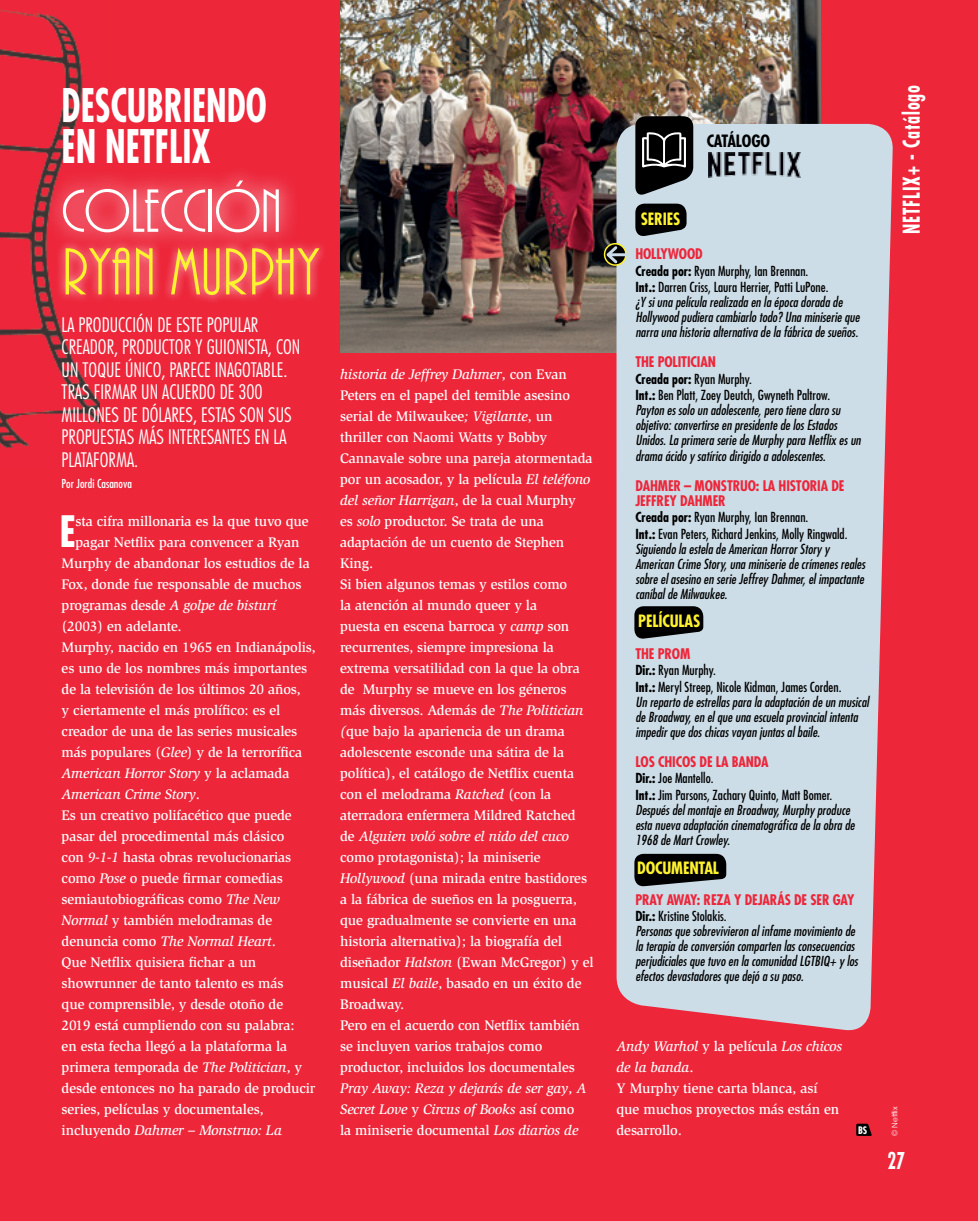
<style>
.page{position:relative;width:978px;height:1221px;background:#fff}
.page>*{position:absolute;margin:0;border:0;box-sizing:border-box;transform-origin:0 0}
.Testo{font:69px "ARBONNIE";color:#fff22f}
.Testo-2{font:63.45px "ARBONNIE";color:#fff}
.Occhiello{font:700 condensed 45px "Futura Std";color:#fff;scale:.8 1}
.Testo_Capol_2R_BIA{font:700 condensed 42.15px "Futura Std";color:#fff}
.t1{font:700 condensed 22.5px "Futura Std";letter-spacing:.05em;color:#fff;scale:.8 1}
.Sommarioa_SMALL_BIAN{font:300 condensed 19.5px/22.5px "Futura Std";color:#fff}
.SCH-Parte{font:700 condensed 16.5px "Futura Std";letter-spacing:-.01em;color:#fff22f}
.SCH-Parte-2{font:700 condensed 16.5px "Futura Std";letter-spacing:-.01em;color:#000}
.Testo_BIANCO{font:500 14.25px/21px "Slimbach Std";letter-spacing:-.01em;color:#fff}
.Testo_Capol_2R_BIA-2{font:500 14.25px "Slimbach Std";letter-spacing:-.01em;color:#fff}
.SCH-Titolo{font:700 condensed 14.25px/15px "Futura Std";letter-spacing:-.01em;color:#ed263a}
.Testo_BIANCO-2{font:italic 500 14.25px "Slimbach Std";letter-spacing:-.01em;color:#fff}
.Testo_Capol_2R_BIA-3{font:italic 500 14.25px "Slimbach Std";letter-spacing:-.01em;color:#fff}
.SCH-Testo{font:italic condensed 13.5px/15px "Futura Std";color:#000}
.SCH-Crediti_-_fino_a{font:condensed 13.5px "Futura Std";color:#000}
.Firma{font:condensed 12px "Futura Std";color:#fff}
.t2{font:700 condensed 10.2px "Futura Std";color:#fff}
.Copyright{font:7.5px "ITC Avant Garde Std";color:#fff}
.s1{font-style:normal}
.s2{font-style:italic}
.s3{font-weight:700}
</style>
<div class="page">
<div style="left:0;top:0;width:978px;height:1220px;background:#ed263a"></div>
<img style="left:340px;top:0;width:481px;height:352px">
<svg style="left:856px;top:1123px;width:16px;height:12px"></svg>
<div style="left:616px;top:124px;width:277px;height:907px;background:#ccdde7"></div>
<svg style="left:635px;top:116px;width:58px;height:81px;background:#393b3d"></svg>
<svg style="left:605px;top:244px;width:21px;height:21px"></svg>
<div style="left:604px;top:243px;width:23px;height:23px;border:2px solid #fff22f;border-radius:50%"></div>
<hr style="left:608px;top:253px;width:20px;height:3px;background:#ccdde7">
<svg style="left:604px;top:243px;width:16px;height:23px"></svg>
<img style="left:709px;top:152px;width:91px;height:25px">
<img style="left:0;top:9px;width:99px;height:440px">
<svg style="left:634px;top:606px;width:69px;height:33px;background:#1d1f21"></svg>
<div style="left:56px;top:239px;width:272px;height:65px;background:#fff;opacity:.75"></div>
<svg style="left:44px;top:162px;width:255px;height:89px"></svg>
<svg style="left:635px;top:204px;width:52px;height:33px;background:#212425"></svg>
<svg style="left:634px;top:853px;width:92px;height:34px;background:#222527"></svg>
<p class="Occhiello" style="left:62px;top:78px;width:258px">DESCUBRIENDO</p>
<p class="Occhiello" style="left:62px;top:118px;width:189px">EN NETFLIX</p>
<p class="Testo-2" style="left:62px;top:179px;width:222px">COLECCIÓN</p>
<p class="Testo" style="left:62px;top:237px;width:259px">RYAN MURPHY</p>
<p class="Sommarioa_SMALL_BIAN" style="left:62px;top:313px;width:240px">LA PRODUCCIÓN DE ESTE POPULAR<br>CREADOR, PRODUCTOR Y GUIONISTA, CON<br>UN TOQUE ÚNICO, PARECE INAGOTABLE.<br>TRAS FIRMAR UN ACUERDO DE 300<br>MILLONES DE DÓLARES, ESTAS SON SUS<br>PROPUESTAS MÁS INTERESANTES EN LA<br>PLATAFORMA.</p>
<p class="Firma" style="left:62px;top:476px;width:72px">Por Jordi Casanova</p>
<p class="Testo_Capol_2R_BIA" style="left:59px;top:505px;width:18px">E</p>
<p class="Testo_Capol_2R_BIA-2" style="left:76px;top:512px;width:235px">sta cifra millonaria es la que tuvo que</p>
<p class="Testo_Capol_2R_BIA-2" style="left:76px;top:533px;width:226px">pagar Netflix para convencer a Ryan</p>
<p class="Testo_Capol_2R_BIA-2" style="left:62px;top:554px;width:250px">Murphy de abandonar los estudios de la</p>
<p class="Testo_Capol_2R_BIA-2" style="left:62px;top:575px;width:241px">Fox, donde fue responsable de muchos</p>
<p class="Testo_Capol_2R_BIA-3" style="left:62px;top:596px;width:216px"><span class="s1">programas desde</span> A golpe de bisturí</p>
<p class="Testo_Capol_2R_BIA-2" style="left:62px;top:617px;width:122px">(2003) en adelante.</p>
<p class="Testo_BIANCO" style="left:62px;top:636px;width:256px">Murphy, nacido en 1965 en Indianápolis, es uno de los nombres más importantes de la televisión de los últimos 20 años,<br>y ciertamente el más prolífico: es el creador de una de las series musicales más populares (<span class="s2">Glee</span>) y de la terrorífica <span class="s2">American Horror Story</span> y la aclamada <span class="s2">American Crime Story</span>.</p>
<p class="Testo_BIANCO" style="left:62px;top:804px;width:232px">Es un creativo polifacético que puede pasar del procedimental más clásico con <span class="s2">9-1-1</span> hasta obras revolucionarias como <span class="s2">Pose</span> o puede firmar comedias semiautobiográficas como <span class="s2">The New Normal</span> y también melodramas de denuncia como <span class="s2">The Normal Heart</span>.</p>
<p class="Testo_BIANCO" style="left:62px;top:951px;width:255px">Que Netflix quisiera fichar a un showrunner de tanto talento es más<br>que comprensible, y desde otoño de 2019 está cumpliendo con su palabra:<br>en esta fecha llegó a la plataforma la primera temporada de <span class="s2">The Politician</span>, y desde entonces no ha parado de producir series, películas y documentales, incluyendo <span class="s2">Dahmer – Monstruo: La</span></p>
<p class="Testo_BIANCO" style="left:340px;top:363px;width:254px"><span class="s2">historia de Jeffrey Dahmer</span>, con Evan Peters en el papel del temible asesino serial de Milwaukee<span class="s2">; Vigilante</span>, un thriller con Naomi Watts y Bobby Cannavale sobre una pareja atormentada por un acosador, y la película <span class="s2">El teléfono del señor Harrigan</span>, de la cual Murphy<br>es <span class="s2">solo</span> productor. Se trata de una adaptación de un cuento de Stephen King.</p>
<p class="Testo_BIANCO" style="left:340px;top:573px;width:255px">Si bien algunos temas y estilos como<br>la atención al mundo queer y la<br>puesta en escena barroca y <span class="s2">camp</span> son recurrentes, siempre impresiona la extrema versatilidad con la que la obra de Murphy se mueve en los géneros más diversos. Además de <span class="s2">The Politician (</span>que bajo la apariencia de un drama adolescente esconde una sátira de la política), el catálogo de Netflix cuenta con el melodrama <span class="s2">Ratched</span> (con la aterradora enfermera Mildred Ratched de <span class="s2">Alguien voló sobre el nido del cuco </span>como protagonista); la miniserie <span class="s2">Hollywood</span> (una mirada entre bastidores a la fábrica de sueños en la posguerra, que gradualmente se convierte en una historia alternativa); la biografía del diseñador <span class="s2">Halston</span> (Ewan McGregor) y el musical <span class="s2">El baile</span>, basado en un éxito de Broadway.</p>
<p class="Testo_BIANCO" style="left:340px;top:1014px;width:247px">Pero en el acuerdo con Netflix también se incluyen varios trabajos como productor, incluidos los documentales <span class="s2">Pray Away: Reza y dejarás de ser gay</span>, <span class="s2">A Secret Love</span> y <span class="s2">Circus of Books</span> así como la miniserie documental <span class="s2">Los diarios de</span></p>
<p class="SCH-Parte" style="left:641px;top:209px;width:41px">SERIES</p>
<p class="SCH-Parte-2" style="left:707px;top:131px;width:65px">CATÁLOGO</p>
<p class="SCH-Titolo" style="left:635px;top:247px;width:69px">HOLLYWOOD</p>
<p class="SCH-Crediti_-_fino_a" style="left:635px;top:263px;width:175px"><span class="s3">Creada por:</span> Ryan Murphy, Ian Brennan.</p>
<p class="SCH-Crediti_-_fino_a" style="left:635px;top:279px;width:195px"><span class="s3">Int.:</span> Darren Criss, Laura Herrier, Patti LuPone.</p>
<p class="SCH-Testo" style="left:635px;top:295px;width:226px">¿Y si una película realizada en la época dorada de<br>Hollywood pudiera cambiarlo todo? Una miniserie que narra una historia alternativa de la fábrica de sueños.</p>
<p class="SCH-Titolo" style="left:635px;top:355px;width:82px">THE POLITICIAN</p>
<p class="SCH-Crediti_-_fino_a" style="left:635px;top:371px;width:118px"><span class="s3">Creada por:</span> Ryan Murphy.</p>
<p class="SCH-Crediti_-_fino_a" style="left:635px;top:387px;width:196px"><span class="s3">Int.:</span> Ben Platt, Zoey Deutch, Gwyneth Paltrow.</p>
<p class="SCH-Testo" style="left:635px;top:403px;width:227px">Payton es solo un adolescente, pero tiene claro su objetivo: convertirse en presidente de los Estados Unidos. La primera serie de Murphy para Netflix es un drama ácido y satírico dirigido a adolescentes.</p>
<p class="SCH-Titolo" style="left:635px;top:478px;width:211px">DAHMER – MONSTRUO: LA HISTORIA DE<br>JEFFREY DAHMER</p>
<p class="SCH-Crediti_-_fino_a" style="left:635px;top:509px;width:175px"><span class="s3">Creada por:</span> Ryan Murphy, Ian Brennan.</p>
<p class="SCH-Crediti_-_fino_a" style="left:635px;top:525px;width:214px"><span class="s3">Int.:</span> Evan Peters, Richard Jenkins, Molly Ringwald.</p>
<p class="SCH-Testo" style="left:635px;top:541px;width:231px">Siguiendo la estela de American Horror Story y American Crime Story, una miniserie de crímenes reales sobre el asesino en serie Jeffrey Dahmer, el impactante caníbal de Milwaukee.</p>
<p class="SCH-Parte" style="left:638px;top:611px;width:64px">PELÍCULAS</p>
<p class="SCH-Titolo" style="left:635px;top:646px;width:56px">THE PROM</p>
<p class="SCH-Crediti_-_fino_a" style="left:635px;top:662px;width:82px"><span class="s3">Dir.:</span> Ryan Murphy.</p>
<p class="SCH-Crediti_-_fino_a" style="left:635px;top:678px;width:208px"><span class="s3">Int.:</span> Meryl Streep, Nicole Kidman, James Corden.</p>
<p class="SCH-Testo" style="left:635px;top:694px;width:235px">Un reparto de estrellas para la adaptación de un musical de Broadway, en el que una escuela provincial intenta impedir que dos chicas vayan juntas al baile.</p>
<p class="SCH-Titolo" style="left:635px;top:754px;width:135px">LOS CHICOS DE LA BANDA</p>
<p class="SCH-Crediti_-_fino_a" style="left:635px;top:770px;width:80px"><span class="s3">Dir.:</span> Joe Mantello.</p>
<p class="SCH-Crediti_-_fino_a" style="left:635px;top:786px;width:198px"><span class="s3">Int.:</span> Jim Parsons, Zachary Quinto, Matt Bomer.</p>
<p class="SCH-Testo" style="left:635px;top:802px;width:221px">Después del montaje en Broadway, Murphy produce esta nueva adaptación cinematográfica de la obra de<br>1968 de Mart Crowley.</p>
<p class="SCH-Parte" style="left:637px;top:857px;width:83px">DOCUMENTAL</p>
<p class="SCH-Titolo" style="left:635px;top:892px;width:221px">PRAY AWAY: REZA Y DEJARÁS DE SER GAY</p>
<p class="SCH-Crediti_-_fino_a" style="left:635px;top:908px;width:93px"><span class="s3">Dir.:</span> Kristine Stolakis.</p>
<p class="SCH-Testo" style="left:635px;top:924px;width:224px">Personas que sobrevivieron al infame movimiento de la terapia de conversión comparten las consecuencias perjudiciales que tuvo en la comunidad LGTBIQ+ y los efectos devastadores que dejó a su paso.</p>
<h3 class="t1" style="left:898px;top:234px;width:188px;rotate:-90deg">NETFLIX+ - Catálogo</h3>
<p class="Testo_BIANCO-2" style="left:617px;top:1037px;width:227px">Andy Warhol <span class="s1">y la película</span> Los chicos</p>
<p class="Testo_BIANCO-2" style="left:617px;top:1058px;width:78px">de la banda<span class="s1">.</span></p>
<p class="Testo_BIANCO" style="left:617px;top:1077px;width:224px">Y Murphy tiene carta blanca, así que muchos proyectos más están en desarrollo.</p>
<p class="t2" style="left:858px;top:1123px;width:11px">BS</p>
<p class="Copyright" style="left:890px;top:1135px;width:31px;rotate:-90deg">© Netflix</p>
<p class="t1" style="left:887px;top:1146px;width:24px">27</p>
</div>
